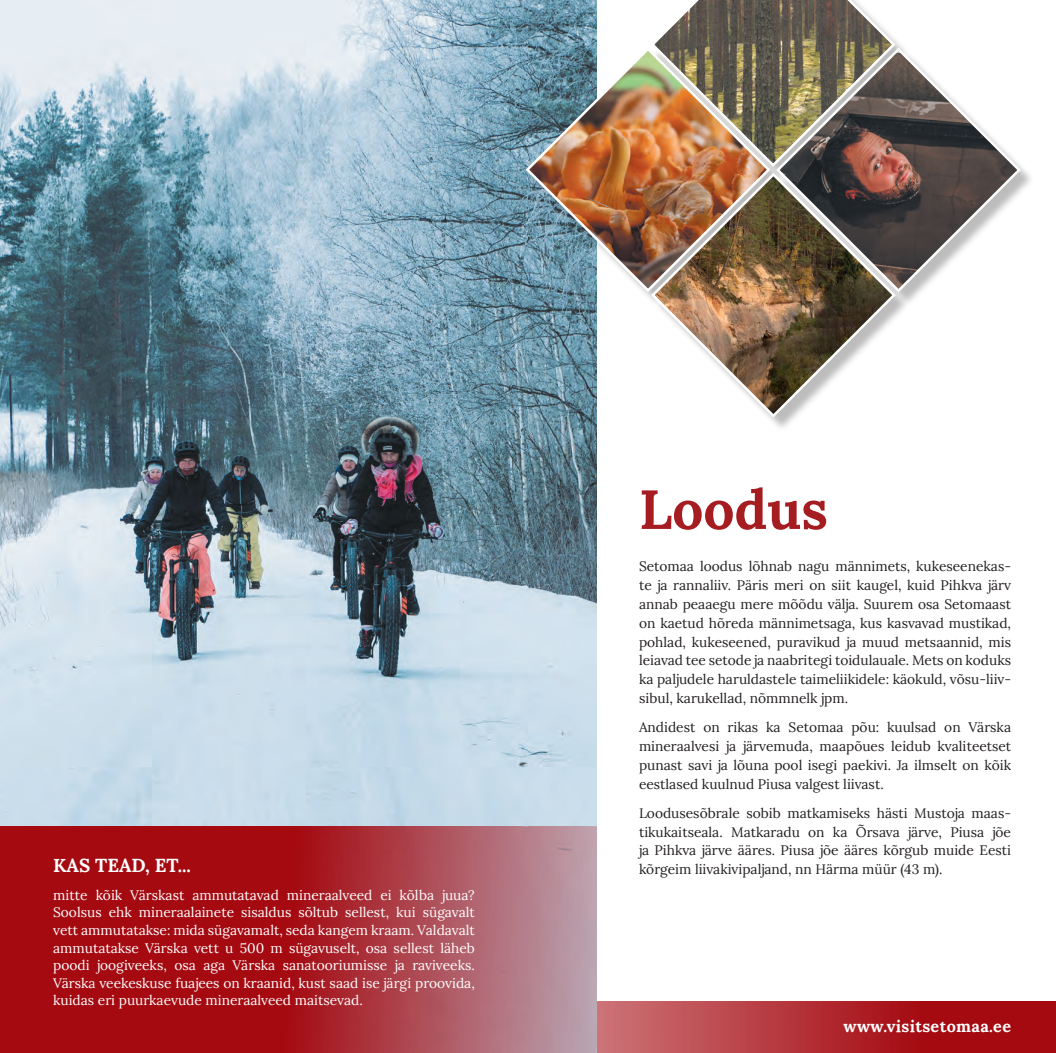
<style>
.page{position:relative;width:1056px;height:1053px;background:#fff}
.page>*{position:absolute;margin:0;border:0;box-sizing:border-box;transform-origin:0 0}
.t1{font:700 55px "Lora";color:#a51d21}
.t2{font:700 18.75px "Lora";color:#fff}
.t3{font:700 16.25px "Lora";letter-spacing:.02em;color:#fff}
.t4{font:13.75px/18.8px "Lora";color:#231f20;text-align:justify}
.t5{font:13.75px/17.5px "Lora";color:#fff;text-align:justify}
</style>
<div class="page">
<svg style="left:596px;top:1001px;width:460px;height:51px;background:#b23036"></svg>
<img style="left:0;top:0;width:596px;height:826px">
<svg style="left:654px;top:0;width:243px;height:50px"></svg>
<svg style="left:774px;top:46px;width:249px;height:248px"></svg>
<div style="left:528px;top:50px;width:257px;height:257px;background:#231f20;opacity:.3"></div>
<img style="left:528px;top:45px;width:244px;height:249px">
<div style="left:654px;top:175px;width:256px;height:257px;background:#231f20;opacity:.3"></div>
<img style="left:649px;top:171px;width:248px;height:248px">
<div style="left:528px;top:826px;width:68px;height:226px;background:linear-gradient(to right,#b4818d,#bba4b1)"></div>
<svg style="left:524px;top:45px;width:4px;height:249px"></svg>
<svg style="left:0;top:826px;width:528px;height:226px;background:#a8242c"></svg>
<p class="t2" style="left:53px;top:849px;width:139px">KAS TEAD, ET...</p>
<p class="t5" style="left:53px;top:885px;width:423px">mitte kõik Värskast ammutatavad mineraalveed ei kõlba juua?<br>Soolsus ehk mineraalainete sisaldus sõltub sellest, kui sügavalt vett ammutatakse: mida sügavamalt, seda kangem kraam. Valdavalt ammutatakse Värska vett u 500 m sügavuselt, osa sellest läheb poodi joogiveeks, osa aga Värska sanatooriumisse ja raviveeks.<br>Värska veekeskuse fuajees on kraanid, kust saad ise järgi proovida, kuidas eri puurkaevude mineraalveed maitsevad.</p>
<p class="t1" style="left:639px;top:462px;width:190px">Loodus</p>
<p class="t4" style="left:639px;top:556px;width:374px">Setomaa loodus lõhnab nagu männimets, kukeseenekas&shy;te ja rannaliiv. Päris meri on siit kaugel, kuid Pihkva järv annab peaaegu mere mõõdu välja. Suurem osa Setomaast on kaetud hõreda männimetsaga, kus kasvavad mustikad, pohlad, kukeseened, puravikud ja muud metsaannid, mis leiavad tee setode ja naabritegi toidulauale. Mets on koduks ka paljudele haruldastele taimeliikidele: käokuld, võsu-liiv&shy;sibul, karukellad, nõmmnelk jpm.</p>
<p class="t4" style="left:639px;top:717px;width:374px">Andidest on rikas ka Setomaa põu: kuulsad on Värska mineraalvesi ja järvemuda, maapõues leidub kvaliteetset punast savi ja lõuna pool isegi paekivi. Ja ilmselt on kõik eestlased kuulnud Piusa valgest liivast.</p>
<p class="t4" style="left:639px;top:802px;width:374px">Loodusesõbrale sobib matkamiseks hästi Mustoja maas&shy;tikukaitseala. Matkaradu on ka Õrsava järve, Piusa jõe ja Pihkva järve ääres. Piusa jõe ääres kõrgub muide Eesti kõrgeim liivakivipaljand, nn Härma müür (43 m).</p>
<p class="t3" style="left:844px;top:1011px;width:169px">www.visitsetomaa.ee</p>
</div>
